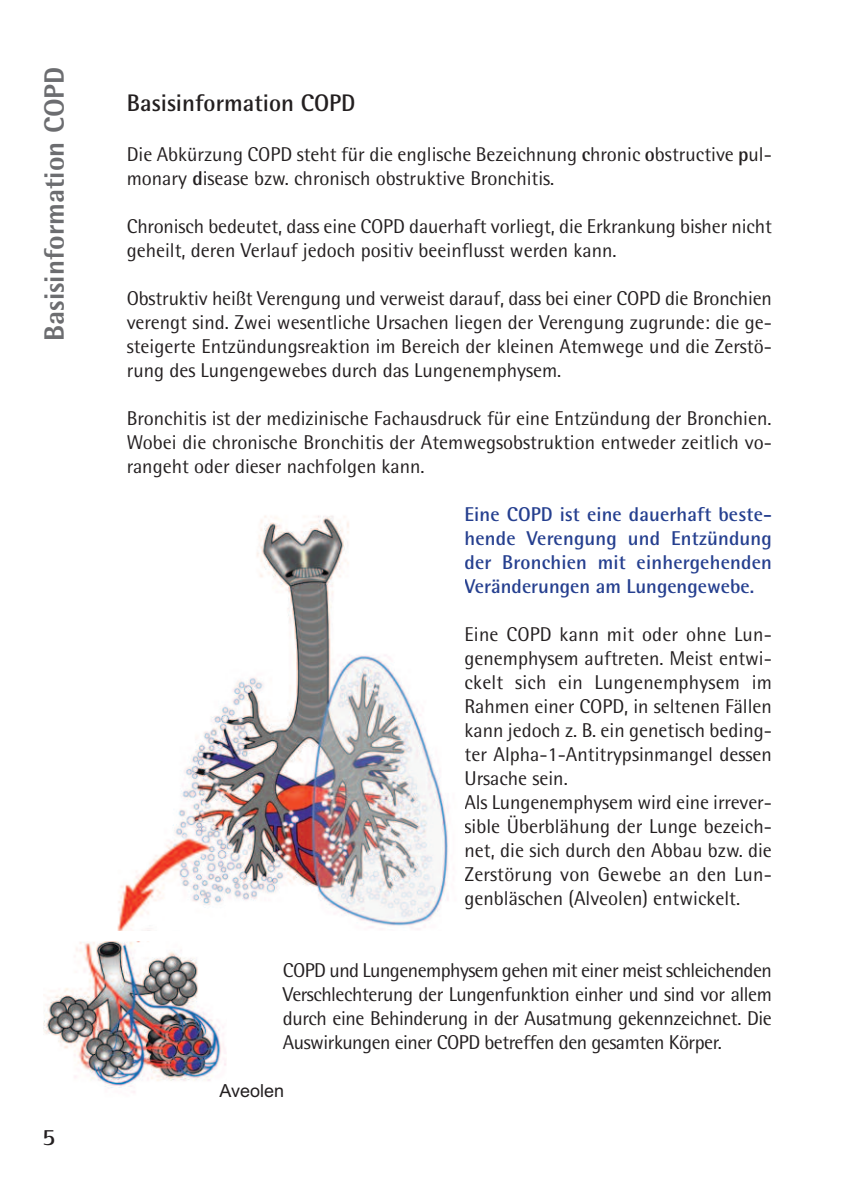
<style>
.page{position:relative;width:842px;height:1191px;background:#fff}
.page>*{position:absolute;margin:0;border:0;box-sizing:border-box;transform-origin:0 0}
.t1{font:800 28px "Rotis Semi Sans";color:#6c6d70}
.t2{font:700 24px "Rotis Semi Sans";color:#231f20}
.t3{font:700 24px "Rotis Semi Serif";color:#231f20}
.t4{font:20px/24px "Rotis Semi Sans";color:#231f20}
.t5{font:700 20px/24px "Rotis Semi Sans";color:#253f8f;text-align:justify}
.t6{font:18px "Arial";color:#231f20}
.s1{font-weight:700}
</style>
<div class="page">
<img style="left:117px;top:515px;width:332px;height:415px">
<img style="left:44px;top:941px;width:182px;height:152px">
<h1 class="t1" style="left:45px;top:341px;width:275px;rotate:-90deg">Basisinformation COPD</h1>
<p class="t3" style="left:42px;top:1128px;width:15px">5</p>
<p class="t2" style="left:127px;top:94px;width:230px">Basisinformation COPD</p>
<p class="t4" style="left:127px;top:144px;width:647px">Die Abkürzung COPD steht für die englische Bezeichnung <span class="s1">c</span>hronic <span class="s1">o</span>bstructive <span class="s1">p</span>ul&shy;monary <span class="s1">d</span>isease bzw. chronisch obstruktive Bronchitis.</p>
<p class="t4" style="left:127px;top:216px;width:647px">Chronisch bedeutet, dass eine COPD dauerhaft vorliegt, die Erkrankung bisher nicht geheilt, deren Verlauf jedoch positiv beeinflusst werden kann.</p>
<p class="t4" style="left:127px;top:288px;width:647px;text-align:justify">Obstruktiv heißt Verengung und verweist darauf, dass bei einer COPD die Bronchien verengt sind. Zwei wesentliche Ursachen liegen der Verengung zugrunde: die ge&shy;steigerte Entzündungsreaktion im Bereich der kleinen Atemwege und die Zerstö&shy;rung des Lungengewebes durch das Lungenemphysem.</p>
<p class="t4" style="left:127px;top:408px;width:647px;text-align:justify">Bronchitis ist der medizinische Fachausdruck für eine Entzündung der Bronchien.<br>Wobei die chronische Bronchitis der Atemwegsobstruktion entweder zeitlich vo&shy;rangeht oder dieser nachfolgen kann.</p>
<p class="t5" style="left:464px;top:504px;width:309px">Eine COPD ist eine dauerhaft beste&shy;hende Verengung und Entzündung der Bronchien mit einhergehenden Veränderungen am Lungengewebe.</p>
<p class="t4" style="left:464px;top:624px;width:309px">Eine COPD kann mit oder ohne Lun&shy;genemphysem auftreten. Meist entwi&shy;ckelt sich ein Lungenemphysem im Rahmen einer COPD, in seltenen Fällen kann jedoch z. B. ein genetisch beding&shy;ter Alpha-1-Antitrypsinmangel dessen Ursache sein.<br>Als Lungenemphysem wird eine irrever&shy;sible Überblähung der Lunge bezeich&shy;net, die sich durch den Abbau bzw. die Zerstörung von Gewebe an den Lun&shy;genbläschen (Alveolen) entwickelt.</p>
<p class="t4" style="left:283px;top:960px;width:490px;text-align:justify">COPD und Lungenemphysem gehen mit einer meist schleichenden Verschlechterung der Lungenfunktion einher und sind vor allem durch eine Behinderung in der Ausatmung gekennzeichnet. Die Auswirkungen einer COPD betreffen den gesamten Körper.</p>
<p class="t6" style="left:220px;top:1080px;width:66px">Aveolen</p>
</div>
